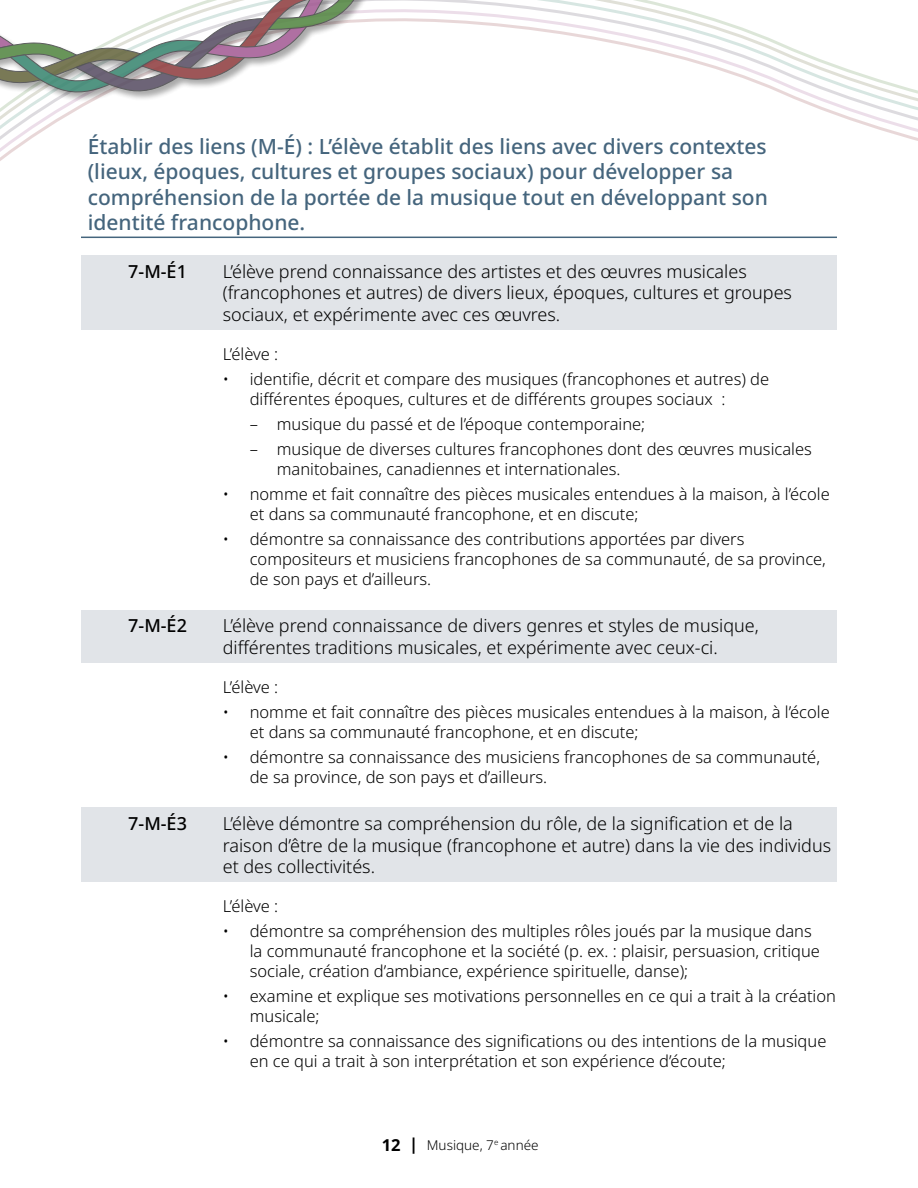
<style>
.page{position:relative;width:918px;height:1188px;background:#fff}
.page>*{position:absolute;margin:0;border:0;box-sizing:border-box;transform-origin:0 0}
.Header_Outcomes{font:500 21px/25.2px "Noto Sans";color:#45657d}
.GLO_arts{font:300 18px/21.6px "Noto Sans";color:#000}
.GLO_arts-2{font:500 18px "Noto Sans";color:#000}
.Bullet_Outcome_no_bullet{font:300 16.5px/19.8px "Noto Sans";color:#000}
.t1{font:300 13.5px "Noto Sans";color:#000}
.s1{font-weight:700;font-size:16.5px}
</style>
<div class="page">
<svg style="left:0;top:0;width:918px;height:161px"></svg>
<div style="left:0;top:0;width:514px;height:102px;background:#000;opacity:.4"></div>
<svg style="left:0;top:0;width:407px;height:96px"></svg>
<hr style="left:81px;top:237px;width:756px;height:1px;background:#45657d">
<div style="left:81px;top:255px;width:756px;height:75px;background:#e1e4e8"></div>
<div style="left:81px;top:610px;width:756px;height:52px;background:#e1e4e8"></div>
<div style="left:81px;top:808px;width:756px;height:74px;background:#e1e4e8"></div>
<h3 class="Header_Outcomes" style="left:88px;top:134px;width:682px">Établir des liens (M-É) : L’élève établit des liens avec divers contextes (lieux, époques, cultures et groupes sociaux) pour développer sa compréhension de la portée de la musique tout en développant son identité francophone.</h3>
<h4 class="GLO_arts-2" style="left:128px;top:259px;width:60px">7-M-É1</h4>
<h4 class="GLO_arts" style="left:223px;top:261px;width:571px">L’élève prend connaissance des artistes et des œuvres musicales (francophones et autres) de divers lieux, époques, cultures et groupes sociaux, et expérimente avec ces œuvres.</h4>
<p class="Bullet_Outcome_no_bullet" style="left:223px;top:344px;width:57px">L’élève :</p>
<p class="Bullet_Outcome_no_bullet" style="left:250px;top:369px;width:521px;text-indent:-27px">• identifie, décrit et compare des musiques (francophones et autres) de différentes époques, cultures et de différents groupes sociaux :</p>
<p class="Bullet_Outcome_no_bullet" style="left:250px;top:414px;width:397px">– musique du passé et de l’époque contemporaine;</p>
<p class="Bullet_Outcome_no_bullet" style="left:277px;top:440px;width:537px;text-indent:-27px">– musique de diverses cultures francophones dont des œuvres musicales manitobaines, canadiennes et internationales.</p>
<p class="Bullet_Outcome_no_bullet" style="left:250px;top:485px;width:582px;text-indent:-27px">• nomme et fait connaître des pièces musicales entendues à la maison, à l’école et dans sa communauté francophone, et en discute;</p>
<p class="Bullet_Outcome_no_bullet" style="left:250px;top:530px;width:578px;text-indent:-27px">• démontre sa connaissance des contributions apportées par divers compositeurs et musiciens francophones de sa communauté, de sa province, de son pays et d’ailleurs.</p>
<h4 class="GLO_arts-2" style="left:128px;top:613px;width:60px">7-M-É2</h4>
<h4 class="GLO_arts" style="left:223px;top:615px;width:538px">L’élève prend connaissance de divers genres et styles de musique, différentes traditions musicales, et expérimente avec ceux-ci.</h4>
<p class="Bullet_Outcome_no_bullet" style="left:223px;top:677px;width:57px">L’élève :</p>
<p class="Bullet_Outcome_no_bullet" style="left:250px;top:702px;width:582px;text-indent:-27px">• nomme et fait connaître des pièces musicales entendues à la maison, à l’école et dans sa communauté francophone, et en discute;</p>
<p class="Bullet_Outcome_no_bullet" style="left:250px;top:747px;width:572px;text-indent:-27px">• démontre sa connaissance des musiciens francophones de sa communauté, de sa province, de son pays et d’ailleurs.</p>
<h4 class="GLO_arts-2" style="left:128px;top:811px;width:60px">7-M-É3</h4>
<h4 class="GLO_arts" style="left:223px;top:813px;width:610px">L’élève démontre sa compréhension du rôle, de la signification et de la raison d’être de la musique (francophone et autre) dans la vie des individus et des collectivités.</h4>
<p class="Bullet_Outcome_no_bullet" style="left:223px;top:897px;width:57px">L’élève :</p>
<p class="Bullet_Outcome_no_bullet" style="left:250px;top:922px;width:572px;text-indent:-27px">• démontre sa compréhension des multiples rôles joués par la musique dans la communauté francophone et la société (p. ex. : plaisir, persuasion, critique sociale, création d’ambiance, expérience spirituelle, danse);</p>
<p class="Bullet_Outcome_no_bullet" style="left:250px;top:987px;width:588px;text-indent:-27px">• examine et explique ses motivations personnelles en ce qui a trait à la création musicale;</p>
<p class="Bullet_Outcome_no_bullet" style="left:250px;top:1032px;width:578px;text-indent:-27px">• démontre sa connaissance des significations ou des intentions de la musique en ce qui a trait à son interprétation et son expérience d’écoute;</p>
<p class="t1" style="left:382px;top:1135px;width:158px"><span class="s1">12 |</span> Musique, 7<sup>e</sup> année</p>
</div>
